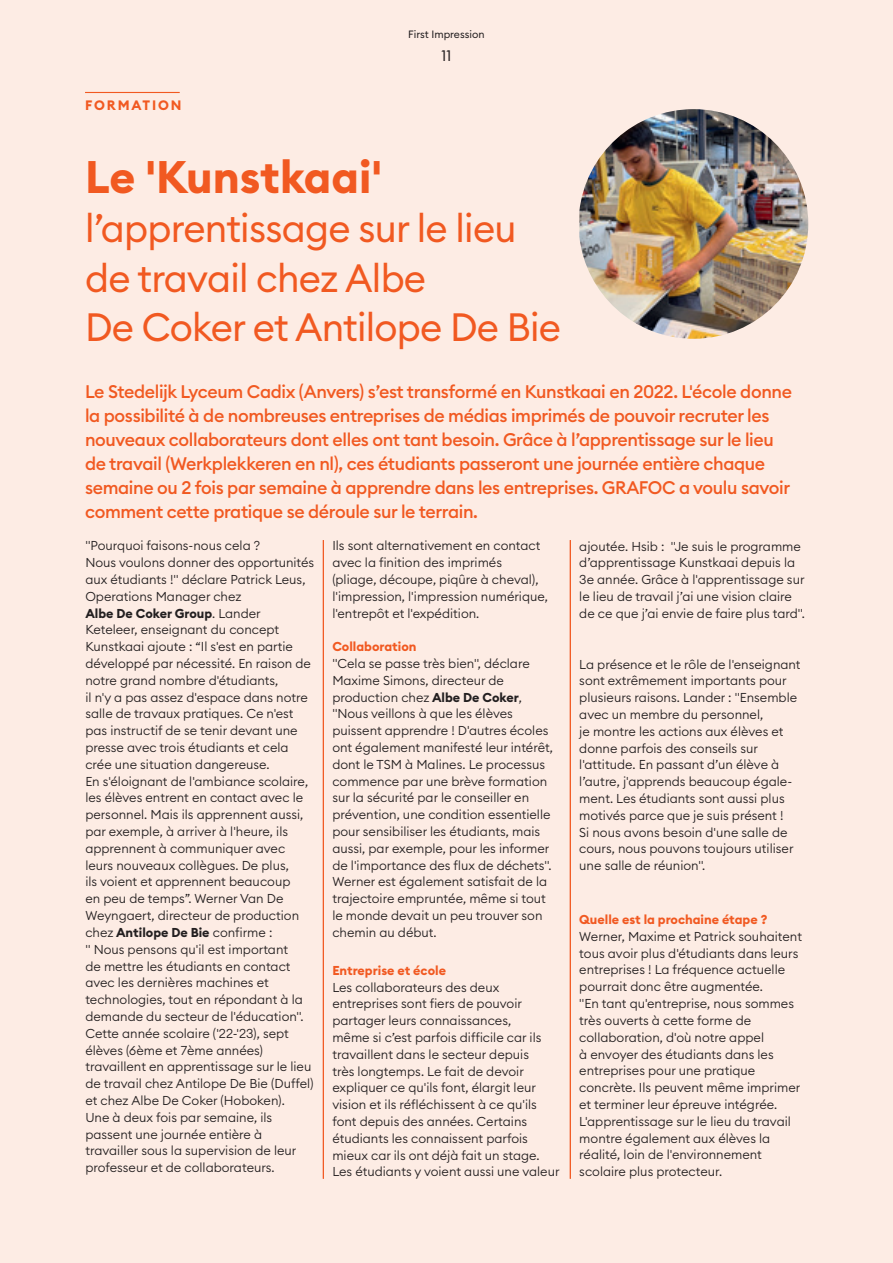
<style>
.page{position:relative;width:893px;height:1263px;background:#fdece4}
.page>*{position:absolute;margin:0;border:0;box-sizing:border-box;transform-origin:0 0}
.t1{font:700 45px "Euclid Circular B";color:#f15921}
.t2{font:39px/49.5px "Euclid Circular B";letter-spacing:-.02em;color:#f15921}
.t3{font:500 18px/24px "Euclid Circular B";letter-spacing:-.02em;color:#f15921}
.t4{font:15px "Euclid Circular B";color:#231f20}
.t5{font:700 13.5px "Euclid Circular B";letter-spacing:.14em;color:#f15921}
.t6{font:300 12.75px/16.8px "Euclid Circular B";color:#231f20}
.t7{font:700 12.75px "Euclid Circular B";color:#f15921}
.t8{font:10.5px "Euclid Circular B";color:#231f20}
.s1{font-weight:700}
</style>
<div class="page">
<hr style="left:85px;top:92px;width:95px;height:1px;background:#f15921">
<hr style="left:323px;top:540px;width:1px;height:639px;background:#f15921">
<hr style="left:570px;top:540px;width:1px;height:639px;background:#f15921">
<img style="left:579px;top:109px;width:229px;height:230px">
<p class="t5" style="left:85px;top:97px;width:98px">FORMATION</p>
<p class="t8" style="left:408px;top:28px;width:78px">First Impression</p>
<p class="t4" style="left:442px;top:46px;width:11px">11</p>
<h1 class="t1" style="left:85px;top:148px;width:299px">Le 'Kunstkaai'</h1>
<h2 class="t2" style="left:85px;top:203px;width:477px">l’apprentissage sur le lieu de travail chez Albe<br>De Coker et Antilope De Bie</h2>
<p class="t3" style="left:85px;top:380px;width:709px">Le Stedelijk Lyceum Cadix (Anvers) s’est transformé en Kunstkaai en 2022. L'école donne la possibilité à de nombreuses entreprises de médias imprimés de pouvoir recruter les nouveaux collaborateurs dont elles ont tant besoin. Grâce à l’apprentissage sur le lieu de travail (Werkplekkeren en nl), ces étudiants passeront une journée entière chaque semaine ou 2 fois par semaine à apprendre dans les entreprises. GRAFOC a voulu savoir comment cette pratique se déroule sur le terrain.</p>
<p class="t6" style="left:85px;top:537px;width:230px">"Pourquoi faisons-nous cela ?<br>Nous voulons donner des opportunités aux étudiants !" déclare Patrick Leus, Operations Manager chez<br><span class="s1">Albe De Coker Group</span>. Lander Keteleer, enseignant du concept Kunstkaai ajoute : “Il s'est en partie développé par nécessité. En raison de notre grand nombre d'étudiants,<br>il n'y a pas assez d'espace dans notre salle de travaux pratiques. Ce n'est pas instructif de se tenir devant une presse avec trois étudiants et cela crée une situation dangereuse.<br>En s'éloignant de l'ambiance scolaire, les élèves entrent en contact avec le personnel. Mais ils apprennent aussi, par exemple, à arriver à l'heure, ils apprennent à communiquer avec leurs nouveaux collègues. De plus,<br>ils voient et apprennent beaucoup<br>en peu de temps”. Werner Van De Weyngaert, directeur de production chez <span class="s1">Antilope De Bie</span> confirme :<br>" Nous pensons qu'il est important<br>de mettre les étudiants en contact avec les dernières machines et technologies, tout en répondant à la demande du secteur de l'éducation".<br>Cette année scolaire ('22-'23), sept élèves (6ème et 7ème années) travaillent en apprentissage sur le lieu de travail chez Antilope De Bie (Duffel) et chez Albe De Coker (Hoboken).<br>Une à deux fois par semaine, ils passent une journée entière à travailler sous la supervision de leur professeur et de collaborateurs.</p>
<p class="t6" style="left:332px;top:537px;width:217px">Ils sont alternativement en contact avec la finition des imprimés (pliage, découpe, piqûre à cheval), l'impression, l'impression numérique, l'entrepôt et l'expédition.</p>
<p class="t7" style="left:332px;top:638px;width:86px">Collaboration</p>
<p class="t6" style="left:332px;top:655px;width:222px">"Cela se passe très bien", déclare Maxime Simons, directeur de production chez <span class="s1">Albe De Coker</span>, "Nous veillons à que les élèves puissent apprendre ! D'autres écoles ont également manifesté leur intérêt, dont le TSM à Malines. Le processus commence par une brève formation sur la sécurité par le conseiller en prévention, une condition essentielle pour sensibiliser les étudiants, mais aussi, par exemple, pour les informer de l'importance des flux de déchets".<br>Werner est également satisfait de la trajectoire empruntée, même si tout le monde devait un peu trouver son chemin au début.</p>
<p class="t7" style="left:332px;top:962px;width:115px">Entreprise et école</p>
<p class="t6" style="left:332px;top:978px;width:229px">Les collaborateurs des deux entreprises sont fiers de pouvoir partager leurs connaissances,<br>même si c’est parfois difficile car ils travaillent dans le secteur depuis<br>très longtemps. Le fait de devoir expliquer ce qu'ils font, élargit leur vision et ils réfléchissent à ce qu'ils font depuis des années. Certains étudiants les connaissent parfois mieux car ils ont déjà fait un stage.<br>Les étudiants y voient aussi une valeur</p>
<p class="t6" style="left:579px;top:537px;width:227px">ajoutée. Hsib : "Je suis le programme d’apprentissage Kunstkaai depuis la 3e année. Grâce à l'apprentissage sur le lieu de travail j’ai une vision claire de ce que j’ai envie de faire plus tard".</p>
<p class="t6" style="left:579px;top:655px;width:223px">La présence et le rôle de l'enseignant sont extrêmement importants pour plusieurs raisons. Lander : "Ensemble avec un membre du personnel,<br>je montre les actions aux élèves et donne parfois des conseils sur l'attitude. En passant d’un élève à l’autre, j'apprends beaucoup égale&shy;ment. Les étudiants sont aussi plus motivés parce que je suis présent !<br>Si nous avons besoin d'une salle de cours, nous pouvons toujours utiliser une salle de réunion".</p>
<p class="t7" style="left:579px;top:911px;width:190px">Quelle est la prochaine étape ?</p>
<p class="t6" style="left:579px;top:928px;width:224px">Werner, Maxime et Patrick souhaitent tous avoir plus d'étudiants dans leurs entreprises ! La fréquence actuelle pourrait donc être augmentée.<br>"En tant qu'entreprise, nous sommes très ouverts à cette forme de collaboration, d'où notre appel<br>à envoyer des étudiants dans les entreprises pour une pratique concrète. Ils peuvent même imprimer et terminer leur épreuve intégrée.<br>L'apprentissage sur le lieu du travail montre également aux élèves la réalité, loin de l'environnement scolaire plus protecteur.</p>
</div>
